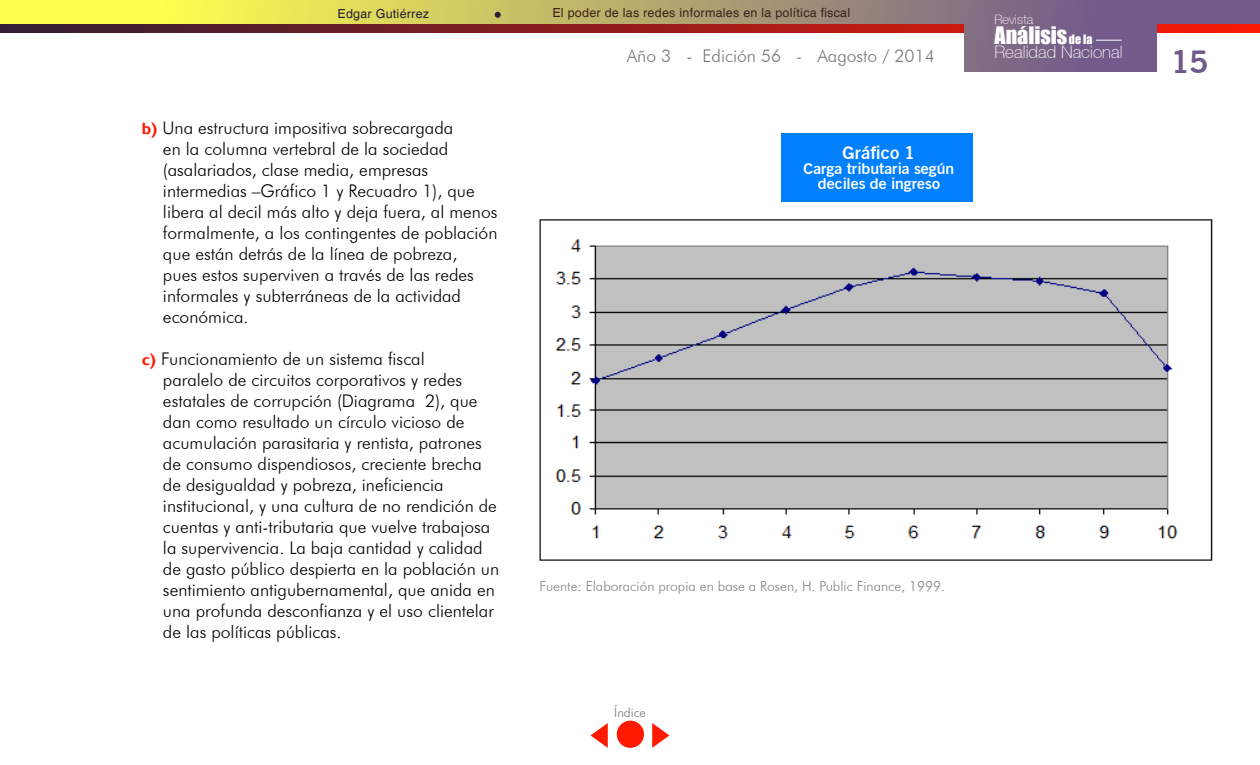
<style>
.page{position:relative;width:1260px;height:765px;background:#fff}
.page>*{position:absolute;margin:0;border:0;box-sizing:border-box;transform-origin:0 0}
.t1{font:700 31.25px "Goethe Gothic";color:#71598b}
.t2{font:22.12px "Impact";color:#fff}
.t3{font:300 17.5px/21px "Futura BT";color:#000}
.t4{font:300 17.5px "Futura BT";color:#77787b}
.t5{font:700 17.5px "Goethe Gothic";color:#fff}
.t6{font:100 17.12px "Helvetica 35";color:#fff}
.t7{font:700 15px/15px "Goethe Gothic";color:#fff;text-align:center}
.t8{font:300 13.75px "Futura BT";color:#808284}
.t9{font:100 12.88px "Helvetica 35";color:#fff}
.t10{font:300 12.75px "Futura BT";color:#757679}
.t11{font:12.5px "Helvetica";letter-spacing:.02em;color:#40201a}
.t12{font:12.5px "Helvetica";letter-spacing:.02em;color:#292035}
.s1{font-family:"Gill Sans";font-weight:700;font-size:16.25px;color:#ff1901}
.s2{font-size:11.88px}
</style>
<div class="page">
<svg style="left:0;top:23px;width:1260px;height:10px"></svg>
<svg style="left:0;top:0;width:1260px;height:23px"></svg>
<div style="left:964px;top:0;width:192px;height:71px;background:linear-gradient(to right,#846f83,#6e558d)"></div>
<div style="left:617px;top:721px;width:27px;height:27px;background:#ff1901;border-radius:50%"></div>
<svg style="left:1096px;top:40px;width:26px;height:1px"></svg>
<div style="left:782px;top:133px;width:191px;height:69px;background:#0080ff"></div>
<img style="left:539px;top:219px;width:674px;height:342px">
<svg style="left:495px;top:12px;width:6px;height:6px"></svg>
<svg style="left:652px;top:723px;width:17px;height:25px"></svg>
<svg style="left:591px;top:723px;width:17px;height:25px"></svg>
<p class="t12" style="left:337px;top:9px;width:93px">Edgar Gutiérrez</p>
<p class="t11" style="left:552px;top:5px;width:299px">El poder de las redes informales en la política iscal</p>
<p class="t3" style="left:163px;top:119px;width:336px;text-indent:-21px"><span class="s1">b)</span> Una estructura impositiva sobrecargada<br>en la columna vertebral de la sociedad (asalariados, clase media, empresas intermedias –Gráfico 1 y Recuadro 1), que libera al decil más alto y deja fuera, al menos formalmente, a los contingentes de población que están detrás de la línea de pobreza,<br>pues estos superviven a través de las redes informales y subterráneas de la actividad económica.</p>
<p class="t3" style="left:163px;top:350px;width:338px;text-indent:-21px"><span class="s1">c)</span> Funcionamiento de un sistema fiscal<br>paralelo de circuitos corporativos y redes estatales de corrupción (Diagrama 2), que dan como resultado un círculo vicioso de acumulación parasitaria y rentista, patrones de consumo dispendiosos, creciente brecha de desigualdad y pobreza, ineficiencia institucional, y una cultura de no rendición de cuentas y anti-tributaria que vuelve trabajosa la supervivencia. La baja cantidad y calidad de gasto público despierta en la población un sentimiento antigubernamental, que anida en una profunda desconfianza y el uso clientelar de las políticas públicas.</p>
<p class="t4" style="left:627px;top:49px;width:309px">Año 3 - Edición 56 - Aagosto / 2014</p>
<p class="t5" style="left:843px;top:145px;width:74px">Gráfico 1</p>
<p class="t7" style="left:804px;top:162px;width:152px">Carga tributaria según deciles de ingreso</p>
<p class="t8" style="left:540px;top:581px;width:407px">Fuente: Elaboración propia en base a Rosen, H. Public Finance, 1999.</p>
<p class="t10" style="left:614px;top:707px;width:33px">Índice</p>
<p class="t9" style="left:994px;top:12px;width:40px">Revista</p>
<p class="t2" style="left:994px;top:24px;width:100px">Análisis<span class="s2">de la</span></p>
<p class="t6" style="left:994px;top:42px;width:130px">Realidad Nacional</p>
<h1 class="t1" style="left:1171px;top:49px;width:39px">15</h1>
</div>
